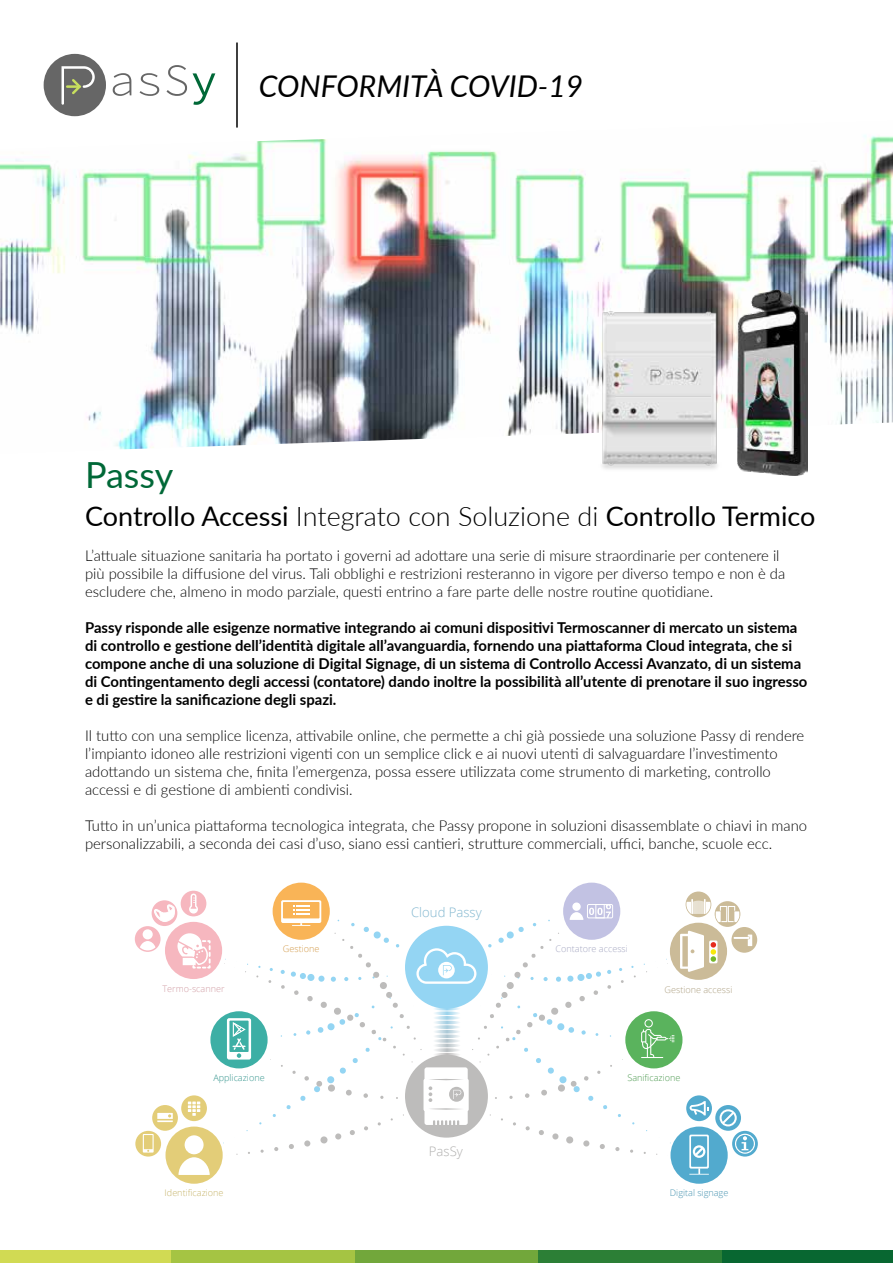
<style>
.page{position:relative;width:893px;height:1263px;background:#fff}
.page>*{position:absolute;margin:0;border:0;box-sizing:border-box;transform-origin:0 0}
.t1{font:36px "Lato";letter-spacing:-.005em;color:#006837}
.t2{font:italic 30px "Lato";color:#000}
.t3{font:27px "Lato";color:#000}
.t4{font:300 15px/18px "Lato";color:#000}
.t5{font:700 15px/18px "Lato";color:#000}
.t6{font:300 13.05px "Open Sans";color:#80b6cf}
.t7{font:300 13.05px "Open Sans";color:#b0afae}
.t8{font:300 9.15px "Open Sans";color:#a6a8c2}
.t9{font:300 9.15px "Open Sans";color:#c6b46a}
.t10{font:300 9.15px "Open Sans";color:#aea183}
.t11{font:300 9.15px "Open Sans";color:#4793b0}
.t12{font:300 9.15px "Open Sans";color:#4d9a50}
.t13{font:300 9.15px "Open Sans";color:#d19da4}
.t14{font:300 9.15px "Open Sans";color:#36968e}
.t15{font:300 9.15px "Open Sans";color:#d39b4b}
.s1{font-weight:300}
</style>
<div class="page">
<svg style="left:615px;top:1147px;width:5px;height:4px"></svg>
<svg style="left:600px;top:1144px;width:5px;height:5px"></svg>
<div style="left:583px;top:1140px;width:7px;height:7px;background:#bdbcbb;border-radius:3px"></div>
<div style="left:566px;top:1136px;width:8px;height:8px;background:#bdbcbb;border-radius:3px"></div>
<div style="left:552px;top:1133px;width:7px;height:7px;background:#bdbcbb;border-radius:3px"></div>
<svg style="left:260px;top:1149px;width:4px;height:4px"></svg>
<svg style="left:274px;top:1147px;width:4px;height:4px"></svg>
<svg style="left:289px;top:1144px;width:5px;height:5px"></svg>
<div style="left:304px;top:1140px;width:7px;height:7px;background:#bdbcbb;border-radius:3px"></div>
<div style="left:320px;top:1136px;width:8px;height:8px;background:#bdbcbb;border-radius:3px"></div>
<div style="left:335px;top:1133px;width:7px;height:7px;background:#bdbcbb;border-radius:3px"></div>
<div style="left:625px;top:1011px;width:57px;height:57px;background:#5ab35d;border-radius:50%"></div>
<svg style="left:632px;top:1019px;width:42px;height:39px"></svg>
<div style="left:563px;top:883px;width:57px;height:57px;background:#c2c2e3;border-radius:50%"></div>
<div style="left:587px;top:904px;width:26px;height:14px;border:1px solid #fff"></div>
<div style="left:273px;top:883px;width:57px;height:57px;background:#f9b457;border-radius:50%"></div>
<svg style="left:268px;top:900px;width:344px;height:235px"></svg>
<div style="left:210px;top:1011px;width:58px;height:57px;background:#3dafa5;border-radius:50%"></div>
<svg style="left:227px;top:1018px;width:34px;height:41px"></svg>
<div style="left:165px;top:922px;width:57px;height:57px;background:#f6b7bf;border-radius:50%"></div>
<div style="left:181px;top:891px;width:25px;height:25px;background:#f6b7bf;border-radius:50%"></div>
<div style="left:135px;top:926px;width:26px;height:26px;background:#f6b7bf;border-radius:50%"></div>
<svg style="left:140px;top:893px;width:77px;height:76px"></svg>
<div style="left:165px;top:1126px;width:58px;height:58px;background:#e3cd78;border-radius:50%"></div>
<div style="left:185px;top:1135px;width:19px;height:19px;background:#fff;border-radius:50%"></div>
<svg style="left:178px;top:1147px;width:39px;height:28px"></svg>
<div style="left:135px;top:1131px;width:26px;height:25px;background:#e3cd78;border-radius:50%"></div>
<svg style="left:143px;top:1134px;width:11px;height:18px"></svg>
<div style="left:152px;top:1105px;width:26px;height:26px;background:#e3cd78;border-radius:50%"></div>
<svg style="left:157px;top:1113px;width:16px;height:9px"></svg>
<div style="left:181px;top:1095px;width:26px;height:26px;background:#e3cd78;border-radius:50%"></div>
<svg style="left:188px;top:1101px;width:12px;height:15px"></svg>
<div style="left:670px;top:1126px;width:58px;height:58px;background:#52aace;border-radius:50%"></div>
<svg style="left:670px;top:1134px;width:39px;height:40px"></svg>
<svg style="left:732px;top:1131px;width:26px;height:25px"></svg>
<svg style="left:735px;top:1134px;width:20px;height:20px"></svg>
<svg style="left:715px;top:1105px;width:26px;height:26px"></svg>
<svg style="left:720px;top:1109px;width:17px;height:17px"></svg>
<div style="left:686px;top:1095px;width:26px;height:26px;background:#52aace;border-radius:50%"></div>
<svg style="left:689px;top:1101px;width:20px;height:14px"></svg>
<div style="left:670px;top:923px;width:57px;height:57px;background:#cbbb98;border-radius:50%"></div>
<svg style="left:675px;top:930px;width:29px;height:42px"></svg>
<svg style="left:709px;top:940px;width:8px;height:23px"></svg>
<svg style="left:711px;top:942px;width:5px;height:20px"></svg>
<div style="left:731px;top:927px;width:26px;height:26px;background:#cbbb98;border-radius:50%"></div>
<svg style="left:733px;top:934px;width:19px;height:12px"></svg>
<svg style="left:715px;top:901px;width:25px;height:26px"></svg>
<svg style="left:716px;top:906px;width:23px;height:16px"></svg>
<div style="left:686px;top:891px;width:25px;height:26px;background:#cbbb98;border-radius:50%"></div>
<svg style="left:686px;top:899px;width:24px;height:15px"></svg>
<img style="left:0;top:149px;width:893px;height:273px">
<svg style="left:43px;top:42px;width:850px;height:107px"></svg>
<svg style="left:93px;top:422px;width:800px;height:28px"></svg>
<div style="left:44px;top:54px;width:62px;height:62px;background:#666;border-radius:50%"></div>
<svg style="left:62px;top:66px;width:33px;height:39px"></svg>
<svg style="left:113px;top:73px;width:18px;height:23px"></svg>
<svg style="left:140px;top:73px;width:19px;height:23px"></svg>
<svg style="left:166px;top:65px;width:21px;height:31px"></svg>
<svg style="left:193px;top:73px;width:22px;height:32px"></svg>
<hr style="left:236px;top:43px;width:2px;height:85px;background:#000">
<img style="left:599px;top:308px;width:123px;height:161px">
<img style="left:737px;top:289px;width:71px;height:187px">
<div style="left:0;top:1250px;width:79px;height:13px;background:#d1da53"></div>
<div style="left:79px;top:1250px;width:92px;height:13px;background:#d1da53"></div>
<div style="left:171px;top:1250px;width:92px;height:13px;background:#a5c443"></div>
<div style="left:263px;top:1250px;width:92px;height:13px;background:#a5c443"></div>
<div style="left:355px;top:1250px;width:91px;height:13px;background:#72a73b"></div>
<div style="left:446px;top:1250px;width:92px;height:13px;background:#72a73b"></div>
<div style="left:538px;top:1250px;width:92px;height:13px;background:#2c7f36"></div>
<div style="left:630px;top:1250px;width:92px;height:13px;background:#2c7f36"></div>
<div style="left:722px;top:1250px;width:92px;height:13px;background:#086731"></div>
<div style="left:814px;top:1250px;width:79px;height:13px;background:#086731"></div>
<h2 class="t2" style="left:259px;top:64px;width:326px">CONFORMITÀ COVID-19</h2>
<h1 class="t1" style="left:85px;top:449px;width:90px">Passy</h1>
<h3 class="t3" style="left:85px;top:497px;width:732px">Controllo Accessi <span class="s1">Integrato con Soluzione di</span> Controllo Termico</h3>
<p class="t4" style="left:85px;top:546px;width:702px">L’attuale situazione sanitaria ha portato i governi ad adottare una serie di misure straordinarie per contenere il più possibile la diffusione del virus. Tali obblighi e restrizioni resteranno in vigore per diverso tempo e non è da escludere che, almeno in modo parziale, questi entrino a fare parte delle nostre routine quotidiane.</p>
<p class="t5" style="left:85px;top:618px;width:724px">Passy risponde alle esigenze normative integrando ai comuni dispositivi Termoscanner di mercato un sistema di controllo e gestione dell’identità digitale all’avanguardia, fornendo una piattaforma Cloud integrata, che si compone anche di una soluzione di Digital Signage, di un sistema di Controllo Accessi Avanzato, di un sistema di Contingentamento degli accessi (contatore) dando inoltre la possibilità all’utente di prenotare il suo ingresso e di gestire la sanificazione degli spazi.</p>
<p class="t4" style="left:85px;top:726px;width:721px">Il tutto con una semplice licenza, attivabile online, che permette a chi già possiede una soluzione Passy di rendere l’impianto idoneo alle restrizioni vigenti con un semplice click e ai nuovi utenti di salvaguardare l’investimento adottando un sistema che, finita l’emergenza, possa essere utilizzata come strumento di marketing, controllo accessi e di gestione di ambienti condivisi.</p>
<p class="t4" style="left:85px;top:816px;width:724px">Tutto in un’unica piattaforma tecnologica integrata, che Passy propone in soluzioni disassemblate o chiavi in mano personalizzabili, a seconda dei casi d’uso, siano essi cantieri, strutture commerciali, uffici, banche, scuole ecc.</p>
<p class="t6" style="left:411px;top:903px;width:72px">Cloud Passy</p>
<p class="t13" style="left:162px;top:982px;width:64px">Termo-scanner</p>
<p class="t15" style="left:283px;top:943px;width:38px">Gestione</p>
<p class="t8" style="left:556px;top:943px;width:74px">Contatore accessi</p>
<p class="t10" style="left:665px;top:983px;width:69px">Gestione accessi</p>
<p class="t14" style="left:213px;top:1071px;width:53px">Applicazione</p>
<p class="t7" style="left:429px;top:1142px;width:35px">PasSy</p>
<p class="t12" style="left:627px;top:1071px;width:54px">Sanificazione</p>
<p class="t9" style="left:165px;top:1186px;width:60px">Identificazione</p>
<p class="t11" style="left:670px;top:1186px;width:60px">Digital signage</p>
</div>
